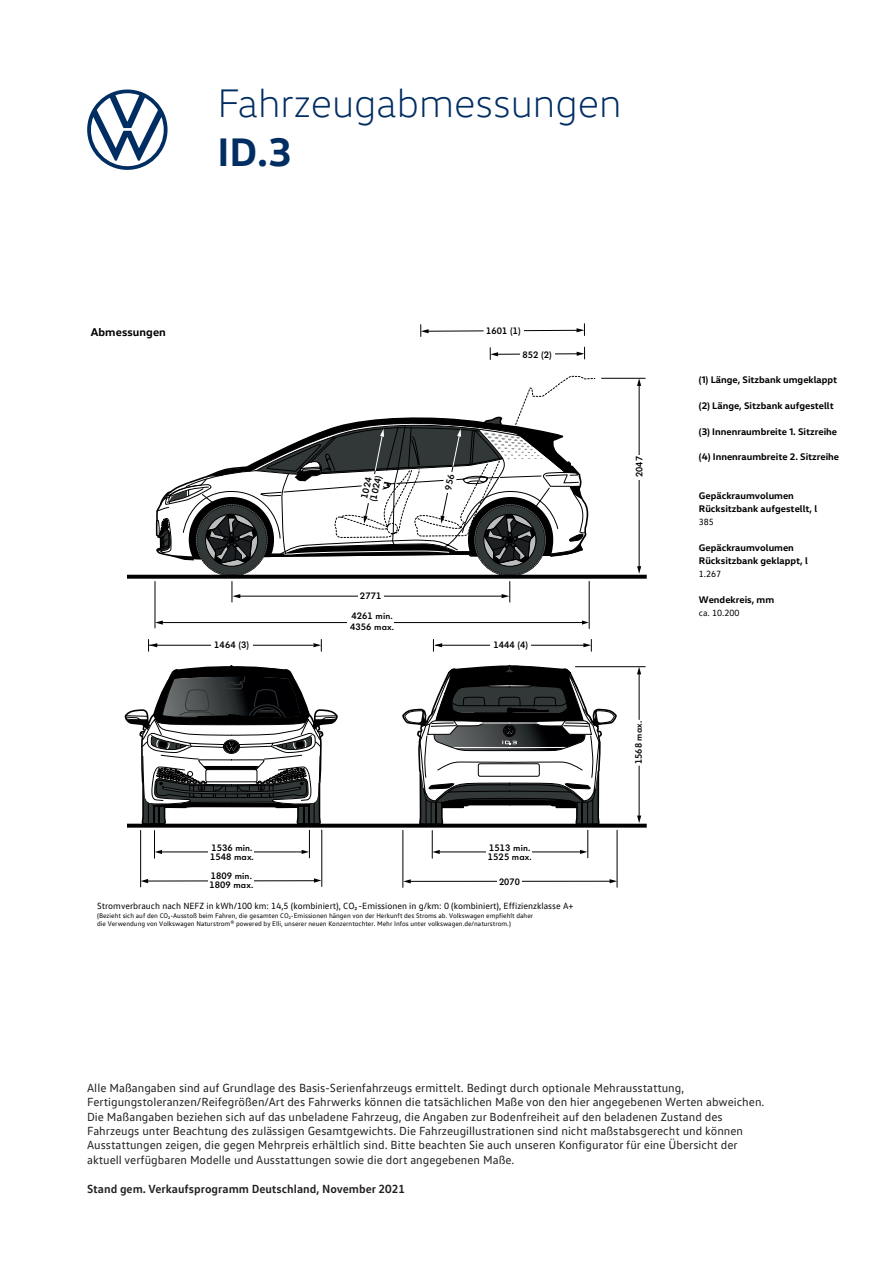
<style>
.page{position:relative;width:893px;height:1263px;background:#fff}
.page>*{position:absolute;margin:0;border:0;box-sizing:border-box;transform-origin:0 0}
.t1{font:300 40.5px "VW Head";color:#002d62}
.t2{font:700 40.5px "VW Head";color:#002d62}
.t3{font:12px/14.4px "VW Text";color:#231f20}
.t4{font:700 12px "VW Text";color:#231f20}
.t5{font:700 11.4px "VW Head";letter-spacing:.01em;color:#000001}
.t6{font:700 9.75px/12.9px "VW Head";color:#000001}
.t7{font:600 9.15px/9.1px "VW Headline OT";letter-spacing:.01em;color:#000001}
.t8{font:9.15px "VW Text";color:#000001}
.t9{font:6.9px/8.2px "VW Text";color:#000001}
</style>
<div class="page">
<svg style="left:87px;top:90px;width:81px;height:80px"></svg>
<svg style="left:616px;top:824px;width:31px;height:4px"></svg>
<svg style="left:403px;top:879px;width:8px;height:4px"></svg>
<hr style="left:409px;top:881px;width:204px;height:1px;background:#000001">
<svg style="left:610px;top:879px;width:7px;height:4px"></svg>
<div style="left:497px;top:876px;width:25px;height:9px;background:#fff"></div>
<hr style="left:402px;top:830px;width:1px;height:57px;background:#000001">
<hr style="left:617px;top:830px;width:1px;height:57px;background:#000001">
<hr style="left:639px;top:673px;width:1px;height:144px;background:#000001">
<svg style="left:637px;top:667px;width:4px;height:7px"></svg>
<svg style="left:637px;top:815px;width:4px;height:8px"></svg>
<div style="left:634px;top:720px;width:9px;height:46px;background:#fff"></div>
<hr style="left:575px;top:666px;width:70px;height:1px;background:#000001">
<hr style="left:147px;top:880px;width:169px;height:1px;background:#000001">
<svg style="left:314px;top:878px;width:7px;height:5px"></svg>
<svg style="left:141px;top:879px;width:7px;height:4px"></svg>
<hr style="left:321px;top:830px;width:1px;height:56px;background:#000001">
<hr style="left:140px;top:830px;width:1px;height:57px;background:#000001">
<div style="left:208px;top:876px;width:46px;height:9px;background:#fff"></div>
<svg style="left:125px;top:639px;width:491px;height:219px"></svg>
<div style="left:491px;top:640px;width:40px;height:9px;background:#fff"></div>
<svg style="left:127px;top:575px;width:520px;height:4px"></svg>
<hr style="left:639px;top:383px;width:1px;height:184px;background:#000001">
<svg style="left:637px;top:379px;width:4px;height:7px"></svg>
<svg style="left:637px;top:566px;width:4px;height:8px"></svg>
<div style="left:635px;top:455px;width:9px;height:25px;background:#fff"></div>
<hr style="left:601px;top:378px;width:44px;height:1px;background:#000001">
<hr style="left:161px;top:622px;width:421px;height:1px;background:#000001">
<svg style="left:582px;top:620px;width:7px;height:5px"></svg>
<svg style="left:156px;top:620px;width:7px;height:5px"></svg>
<div style="left:348px;top:613px;width:46px;height:19px;background:#fff"></div>
<hr style="left:589px;top:581px;width:1px;height:47px;background:#000001">
<hr style="left:155px;top:581px;width:1px;height:47px;background:#000001">
<svg style="left:420px;top:324px;width:165px;height:12px"></svg>
<div style="left:484px;top:326px;width:40px;height:9px;background:#fff"></div>
<svg style="left:490px;top:347px;width:95px;height:12px"></svg>
<div style="left:520px;top:350px;width:34px;height:8px;background:#fff"></div>
<svg style="left:155px;top:375px;width:441px;height:227px"></svg>
<h1 class="t1" style="left:218px;top:79px;width:405px">Fahrzeugabmessungen</h1>
<h1 class="t2" style="left:218px;top:125px;width:76px">ID.3</h1>
<p class="t5" style="left:91px;top:324px;width:77px">Abmessungen</p>
<p class="t7" style="left:486px;top:326px;width:36px">1601 (1)</p>
<p class="t7" style="left:359px;top:498px;width:28px;rotate:-77deg">1024 (1024)</p>
<p class="t7" style="left:350px;top:589px;width:45px">4356 max.</p>
<p class="t7" style="left:360px;top:591px;width:23px">2771</p>
<p class="t7" style="left:350px;top:610px;width:45px;line-height:10.9px">4261 min.<br>4356 max.</p>
<p class="t7" style="left:522px;top:350px;width:31px">852 (2)</p>
<p class="t7" style="left:214px;top:640px;width:36px">1464 (3)</p>
<p class="t7" style="left:493px;top:640px;width:36px">1444 (4)</p>
<p class="t7" style="left:210px;top:843px;width:45px">1536 min.<br>1548 max.</p>
<p class="t7" style="left:488px;top:843px;width:45px">1513 min.<br>1525 max.</p>
<p class="t7" style="left:209px;top:871px;width:45px">1809 min.<br>1809 max.</p>
<p class="t7" style="left:210px;top:876px;width:45px">1536 min.<br>1548 max.</p>
<p class="t7" style="left:489px;top:876px;width:43px">1513 min.</p>
<p class="t7" style="left:499px;top:877px;width:22px">2070</p>
<p class="t8" style="left:97px;top:900px;width:478px">Stromverbrauch nach NEFZ in kWh/100 km: 14,5 (kombiniert), CO₂ -Emissionen in g/km: 0 (kombiniert), Effizienzklasse A+</p>
<p class="t9" style="left:97px;top:911px;width:438px">(Bezieht sich auf den CO₂-Ausstoß beim Fahren, die gesamten CO₂-Emissionen hängen von der Herkunft des Stroms ab. Volkswagen empfiehlt daher die Verwendung von Volkswagen Naturstrom® powered by Elli, unserer neuen Konzerntochter. Mehr Infos unter volkswagen.de/naturstrom.)</p>
<p class="t7" style="left:209px;top:904px;width:45px">1809 min.<br>1809 max.</p>
<p class="t7" style="left:499px;top:910px;width:22px">2070</p>
<p class="t7" style="left:634px;top:477px;width:22px;rotate:-90deg">2047</p>
<p class="t7" style="left:634px;top:764px;width:45px;rotate:-90deg">1568 max.</p>
<p class="t6" style="left:699px;top:372px;width:140px">(1) Länge, Sitzbank umgeklappt</p>
<p class="t6" style="left:699px;top:398px;width:136px">(2) Länge, Sitzbank aufgestellt</p>
<p class="t6" style="left:699px;top:424px;width:140px">(3) Innenraumbreite 1. Sitzreihe</p>
<p class="t6" style="left:699px;top:450px;width:142px">(4) Innenraumbreite 2. Sitzreihe</p>
<p class="t6" style="left:699px;top:489px;width:120px">Gepäckraumvolumen<br>Rücksitzbank aufgestellt, l</p>
<p class="t8" style="left:699px;top:516px;width:17px">385</p>
<p class="t6" style="left:699px;top:541px;width:111px">Gepäckraumvolumen<br>Rücksitzbank geklappt, l</p>
<p class="t8" style="left:699px;top:568px;width:24px">1.267</p>
<p class="t6" style="left:699px;top:593px;width:77px">Wendekreis, mm</p>
<p class="t8" style="left:699px;top:607px;width:42px">ca. 10.200</p>
<p class="t3" style="left:87px;top:1080px;width:679px">Alle Maßangaben sind auf Grundlage des Basis-Serienfahrzeugs ermittelt. Bedingt durch optionale Mehrausstattung, Fertigungstoleranzen/Reifegrößen/Art des Fahrwerks können die tatsächlichen Maße von den hier angegebenen Werten abweichen.<br>Die Maßangaben beziehen sich auf das unbeladene Fahrzeug, die Angaben zur Bodenfreiheit auf den beladenen Zustand des Fahrzeugs unter Beachtung des zulässigen Gesamtgewichts. Die Fahrzeugillustrationen sind nicht maßstabsgerecht und können Ausstattungen zeigen, die gegen Mehrpreis erhältlich sind. Bitte beachten Sie auch unseren Konfigurator für eine Übersicht der aktuell verfügbaren Modelle und Ausstattungen sowie die dort angegebenen Maße.</p>
<p class="t4" style="left:87px;top:1180px;width:319px">Stand gem. Verkaufsprogramm Deutschland, November 2021</p>
</div>
